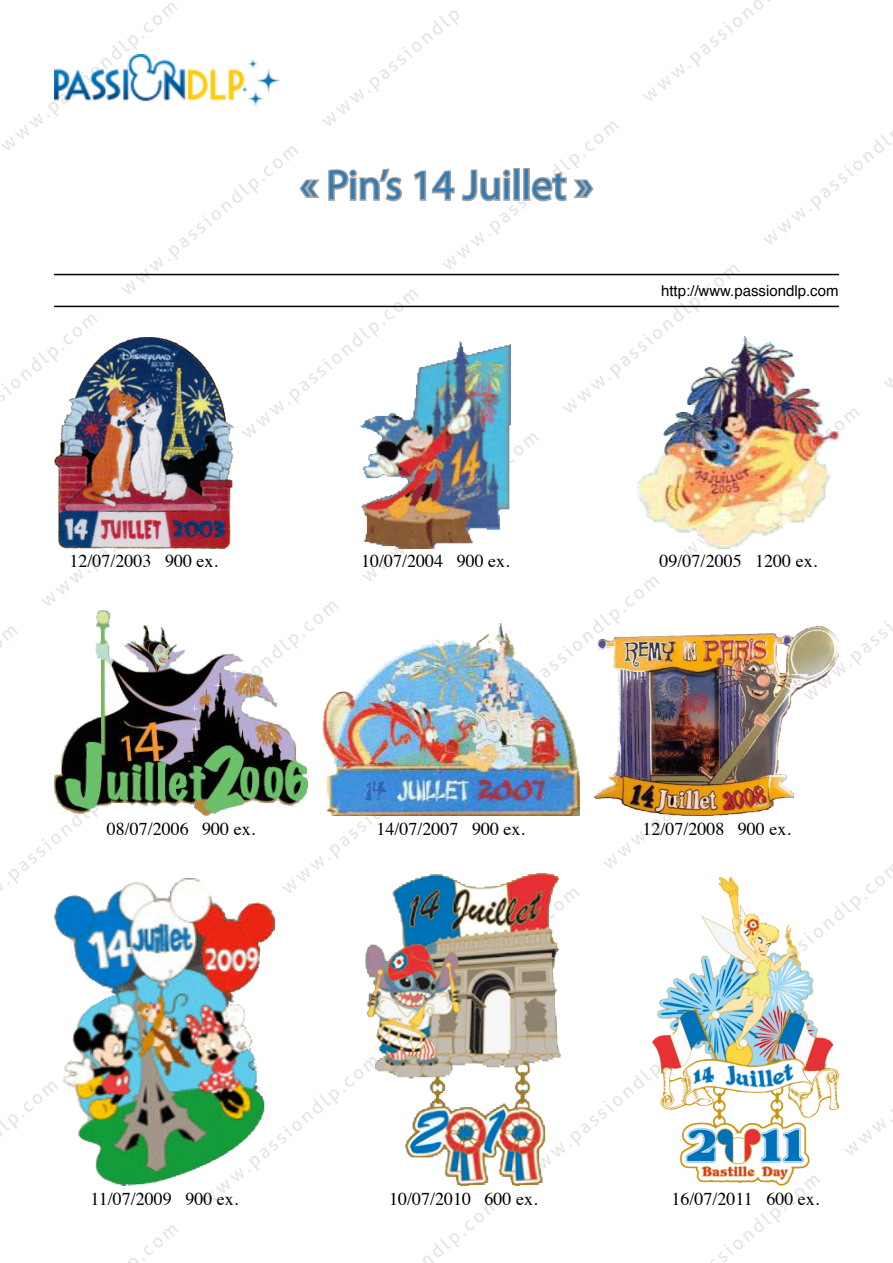
<style>
.page{position:relative;width:893px;height:1263px;background:#fff}
.page>*{position:absolute;margin:0;border:0;box-sizing:border-box;transform-origin:0 0}
.t1{font:42px "Myriad Pro";color:#337bb3}
.t2{font:18px "Times";color:#000}
.t3{font:15px "Helvetica";color:#000}
</style>
<div class="page">
<img style="left:0;top:0;width:893px;height:1263px">
<hr style="left:54px;top:274px;width:785px;height:1px;background:#000">
<hr style="left:54px;top:306px;width:785px;height:1px;background:#000">
<svg style="left:298px;top:167px;width:106px;height:36px"></svg>
<svg style="left:412px;top:168px;width:100px;height:35px"></svg>
<div style="left:513px;top:168px;width:7px;height:33px;border:3px solid #a0a2a3"></div>
<div style="left:523px;top:168px;width:7px;height:33px;border:3px solid #a0a2a3"></div>
<svg style="left:530px;top:170px;width:65px;height:33px"></svg>
<img style="left:54px;top:54px;width:225px;height:53px">
<img style="left:54px;top:338px;width:179px;height:210px">
<img style="left:360px;top:342px;width:150px;height:206px">
<img style="left:638px;top:336px;width:201px;height:212px">
<img style="left:54px;top:611px;width:253px;height:205px">
<img style="left:323px;top:623px;width:256px;height:193px">
<img style="left:54px;top:878px;width:220px;height:308px">
<img style="left:366px;top:874px;width:195px;height:312px">
<img style="left:652px;top:877px;width:187px;height:309px">
<img style="left:594px;top:626px;width:245px;height:190px">
<h1 class="t1" style="left:300px;top:159px;width:294px">« Pin’s 14 Juillet »</h1>
<p class="t3" style="left:661px;top:279px;width:179px">http://www.passiondlp.com</p>
<p class="t2" style="left:70px;top:544px;width:150px">12/07/2003 900 ex.</p>
<p class="t2" style="left:361px;top:544px;width:150px">10/07/2004 900 ex.</p>
<p class="t2" style="left:660px;top:544px;width:159px">09/07/2005 1200 ex.</p>
<p class="t2" style="left:107px;top:812px;width:150px">08/07/2006 900 ex.</p>
<p class="t2" style="left:377px;top:812px;width:150px">14/07/2007 900 ex.</p>
<p class="t2" style="left:642px;top:812px;width:150px">12/07/2008 900 ex.</p>
<p class="t2" style="left:91px;top:1182px;width:149px">11/07/2009 900 ex.</p>
<p class="t2" style="left:389px;top:1182px;width:150px">10/07/2010 600 ex.</p>
<p class="t2" style="left:672px;top:1182px;width:149px">16/07/2011 600 ex.</p>
</div>
